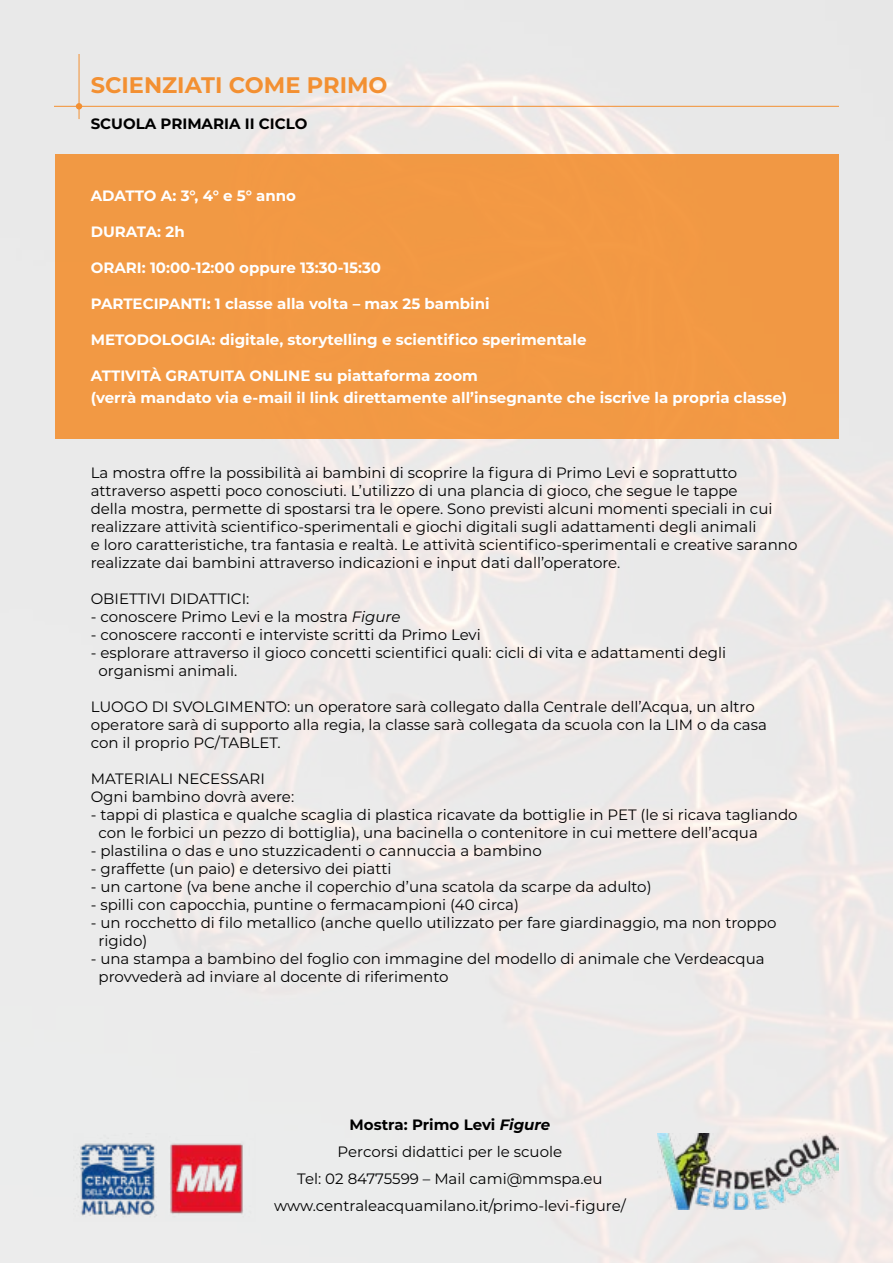
<style>
.page{position:relative;width:893px;height:1263px;background:#fff}
.page>*{position:absolute;margin:0;border:0;box-sizing:border-box;transform-origin:0 0}
.t1{font:700 22.5px "Montserrat";color:#f39032}
.t2{font:15px/18px "Montserrat";color:#000}
.t3{font:700 15px/21.6px "Montserrat";color:#fff}
.t4{font:700 15px "Montserrat";color:#000}
.s1{font-style:italic}
.s2{font-weight:700}
.s3{font-weight:700;font-style:italic}
</style>
<div class="page">
<img style="left:0;top:0;width:893px;height:1263px">
<div style="left:55px;top:154px;width:783px;height:285px;background:#f29944"></div>
<hr style="left:54px;top:106px;width:785px;height:1px;background:#f39032">
<hr style="left:79px;top:54px;width:1px;height:65px;background:#f39032">
<svg style="left:76px;top:103px;width:6px;height:6px"></svg>
<img style="left:74px;top:1134px;width:181px;height:87px">
<img style="left:657px;top:1134px;width:182px;height:75px">
<h1 class="t1" style="left:91px;top:69px;width:298px">SCIENZIATI COME PRIMO</h1>
<p class="t4" style="left:91px;top:113px;width:218px">SCUOLA PRIMARIA II CICLO</p>
<p class="t3" style="left:91px;top:184px;width:207px">ADATTO A: 3°, 4° e 5° anno</p>
<p class="t3" style="left:91px;top:220px;width:95px">DURATA: 2h</p>
<p class="t3" style="left:91px;top:256px;width:292px">ORARI: 10:00-12:00 oppure 13:30-15:30</p>
<p class="t3" style="left:91px;top:292px;width:400px">PARTECIPANTI: 1 classe alla volta – max 25 bambini</p>
<p class="t3" style="left:91px;top:328px;width:497px">METODOLOGIA: digitale, storytelling e scientifico sperimentale</p>
<p class="t3" style="left:91px;top:364px;width:698px">ATTIVITÀ GRATUITA ONLINE su piattaforma zoom<br>(verrà mandato via e-mail il link direttamente all’insegnante che iscrive la propria classe)</p>
<p class="t2" style="left:91px;top:463px;width:708px">La mostra offre la possibilità ai bambini di scoprire la figura di Primo Levi e soprattutto attraverso aspetti poco conosciuti. L’utilizzo di una plancia di gioco, che segue le tappe<br>della mostra, permette di spostarsi tra le opere. Sono previsti alcuni momenti speciali in cui realizzare attività scientifico-sperimentali e giochi digitali sugli adattamenti degli animali<br>e loro caratteristiche, tra fantasia e realtà. Le attività scientifico-sperimentali e creative saranno realizzate dai bambini attraverso indicazioni e input dati dall’operatore.</p>
<p class="t2" style="left:91px;top:589px;width:160px">OBIETTIVI DIDATTICI:</p>
<p class="t2" style="left:91px;top:607px;width:311px">- conoscere Primo Levi e la mostra <span class="s1">Figure</span></p>
<p class="t2" style="left:91px;top:625px;width:392px">- conoscere racconti e interviste scritti da Primo Levi</p>
<p class="t2" style="left:99px;top:643px;width:629px;text-indent:-8px">- esplorare attraverso il gioco concetti scientifici quali: cicli di vita e adattamenti degli organismi animali.</p>
<p class="t2" style="left:91px;top:697px;width:678px">LUOGO DI SVOLGIMENTO: un operatore sarà collegato dalla Centrale dell’Acqua, un altro operatore sarà di supporto alla regia, la classe sarà collegata da scuola con la LIM o da casa con il proprio PC/TABLET.</p>
<p class="t2" style="left:91px;top:769px;width:205px">MATERIALI NECESSARI<br>Ogni bambino dovrà avere:</p>
<p class="t2" style="left:99px;top:805px;width:700px;text-indent:-8px">- tappi di plastica e qualche scaglia di plastica ricavate da bottiglie in PET (le si ricava tagliando con le forbici un pezzo di bottiglia), una bacinella o contenitore in cui mettere dell’acqua</p>
<p class="t2" style="left:91px;top:841px;width:453px">- plastilina o das e uno stuzzicadenti o cannuccia a bambino</p>
<p class="t2" style="left:91px;top:859px;width:302px">- graffette (un paio) e detersivo dei piatti</p>
<p class="t2" style="left:91px;top:877px;width:562px">- un cartone (va bene anche il coperchio d’una scatola da scarpe da adulto)</p>
<p class="t2" style="left:91px;top:895px;width:430px">- spilli con capocchia, puntine o fermacampioni (40 circa)</p>
<p class="t2" style="left:99px;top:913px;width:679px;text-indent:-8px">- un rocchetto di filo metallico (anche quello utilizzato per fare giardinaggio, ma non troppo rigido)</p>
<p class="t2" style="left:99px;top:949px;width:668px;text-indent:-8px">- una stampa a bambino del foglio con immagine del modello di animale che Verdeacqua provvederà ad inviare al docente di riferimento</p>
<p class="t2" style="left:274px;top:1110px;width:353px;line-height:27px;text-align:center"><span class="s2">Mostra: Primo Levi</span> <span class="s3">Figure<br></span>Percorsi didattici per le scuole<br>Tel: 02 84775599 – Mail cami@mmspa.eu www.centraleacquamilano.it/primo-levi-figure/</p>
</div>
